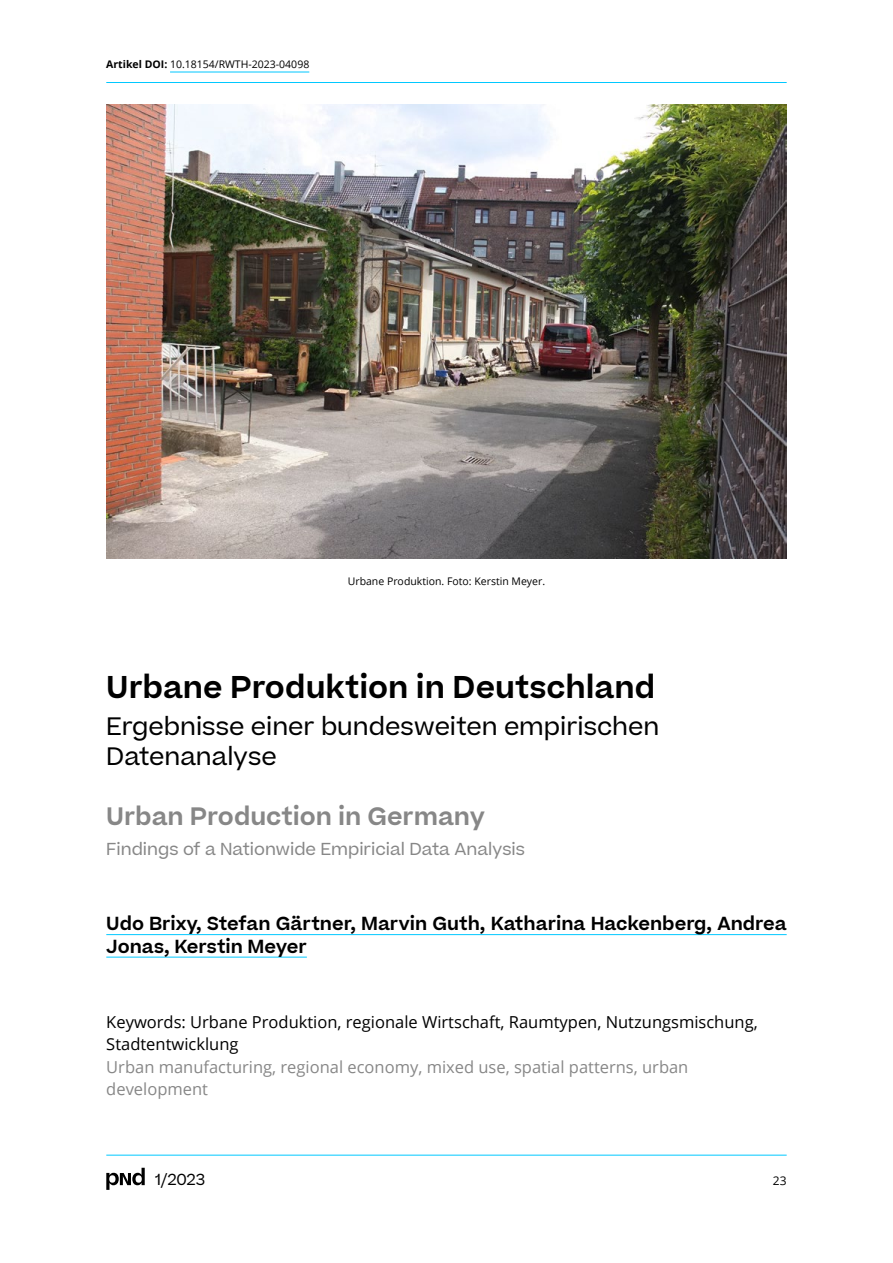
<style>
.page{position:relative;width:893px;height:1263px;background:#fff}
.page>*{position:absolute;margin:0;border:0;box-sizing:border-box;transform-origin:0 0}
.H1_Überschrift_Artik{font:600 30px "Beatrice";color:#000}
.H2_Untertitel_Artike{font:24px/30px "Beatrice";color:#000}
.H2_Überschrift_Zweit{font:600 24px "Beatrice";color:#878787}
.Autorinnen___VZ_Seit{font:600 18px/22.5px "Beatrice";color:#000}
.Keywords{font:16.5px/22.5px "Open Sans";color:#000}
.H3_Zweitsprache_Unt{font:16.5px "Beatrice";color:#878787}
.t1{font:15.3px "Beatrice";color:#000}
.t2{font:12px "Open Sans";color:#000}
.Bildunterschrift_ohn{font:10.5px "Open Sans";color:#000}
.s1{font-weight:700}
.s2{color:#878787}
</style>
<div class="page">
<hr style="left:106px;top:1155px;width:681px;height:1px;background:#00c8ff">
<hr style="left:106px;top:82px;width:681px;height:1px;background:#00c8ff">
<svg style="left:106px;top:1168px;width:39px;height:22px"></svg>
<hr style="left:170px;top:72px;width:139px;height:1px;background:#00c8ff">
<hr style="left:106px;top:934px;width:681px;height:1px;background:#00c8ff">
<hr style="left:106px;top:957px;width:201px;height:1px;background:#00c8ff">
<img style="left:106px;top:105px;width:681px;height:453px">
<p class="Bildunterschrift_ohn" style="left:106px;top:56px;width:205px"><span class="s1">Artikel DOI:</span> 10.18154/RWTH-2023-04098</p>
<p class="Bildunterschrift_ohn" style="left:348px;top:574px;width:199px">Urbane Produktion. Foto: Kerstin Meyer.</p>
<h1 class="H1_Überschrift_Artik" style="left:106px;top:666px;width:550px">Urbane Produktion in Deutschland</h1>
<h2 class="H2_Untertitel_Artike" style="left:106px;top:711px;width:554px">Ergebnisse einer bundesweiten empirischen<br>Datenanalyse</h2>
<h2 class="H2_Überschrift_Zweit" style="left:106px;top:800px;width:380px">Urban Production in Germany</h2>
<h3 class="H3_Zweitsprache_Unt" style="left:106px;top:838px;width:420px">Findings of a Nationwide Empiricial Data Analysis</h3>
<h4 class="Autorinnen___VZ_Seit" style="left:106px;top:912px;width:682px">Udo Brixy, Stefan Gärtner, Marvin Guth, Katharina Hackenberg, Andrea<br>Jonas, Kerstin Meyer</h4>
<p class="Keywords" style="left:106px;top:1010px;width:653px">Keywords: Urbane Produktion, regionale Wirtschaft, Raumtypen, Nutzungsmischung, Stadtentwicklung<br><span class="s2">Urban manufacturing, regional economy, mixed use, spatial patterns, urban development</span></p>
<p class="t1" style="left:155px;top:1169px;width:52px">1/2023</p>
<p class="t2" style="left:773px;top:1172px;width:15px">23</p>
</div>
